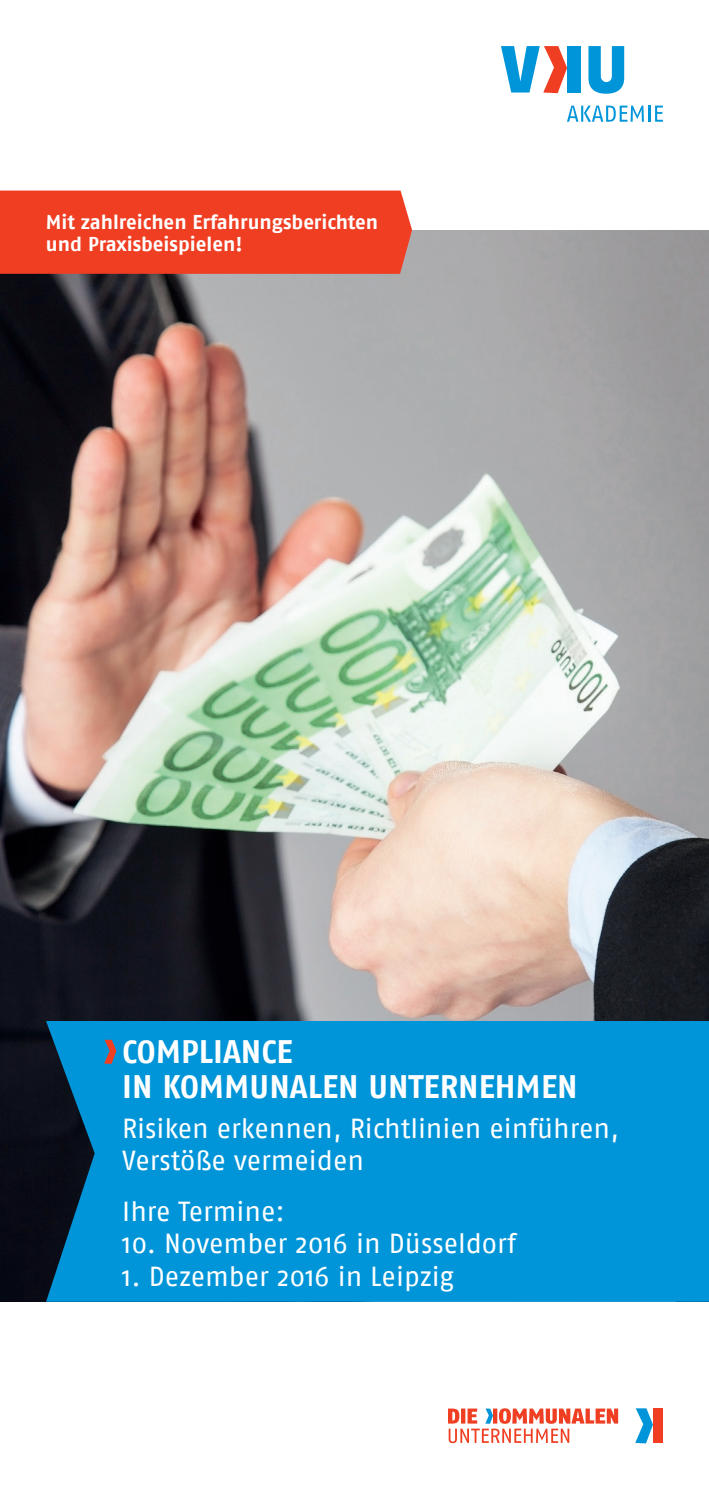
<style>
.page{position:relative;width:709px;height:1489px;background:#fff}
.page>*{position:absolute;margin:0;border:0;box-sizing:border-box;transform-origin:0 0}
.t1{font:700 32.5px/35px "Fago No";color:#fff}
.t2{font:27.5px/32.5px "Fago No";letter-spacing:-.005em;color:#fff}
.t3{font:700 20px/22.5px "Fago No";color:#fff}
</style>
<div class="page">
<img style="left:0;top:230px;width:709px;height:1071px">
<div style="left:0;top:190px;width:412px;height:84px;background:#ef3e22"></div>
<svg style="left:501px;top:46px;width:66px;height:47px"></svg>
<svg style="left:588px;top:46px;width:36px;height:48px"></svg>
<div style="left:567px;top:46px;width:13px;height:46px;background:#0095d9"></div>
<svg style="left:567px;top:106px;width:96px;height:16px"></svg>
<div style="left:46px;top:1020px;width:663px;height:281px;background:#0095d9"></div>
<svg style="left:104px;top:1039px;width:12px;height:24px"></svg>
<div style="left:653px;top:1408px;width:10px;height:34px;background:#ef3e22"></div>
<svg style="left:635px;top:1408px;width:18px;height:35px"></svg>
<svg style="left:448px;top:1408px;width:170px;height:34px"></svg>
<p class="t3" style="left:46px;top:210px;width:334px">Mit zahlreichen Erfahrungsberichten und Praxisbeispielen!</p>
<p class="t1" style="left:122px;top:1033px;width:457px">COMPLIANCE<br>IN KOMMUNALEN UNTERNEHMEN</p>
<p class="t2" style="left:122px;top:1111px;width:498px">Risiken erkennen, Richtlinien einführen,<br>Verstöße vermeiden</p>
<p class="t2" style="left:122px;top:1194px;width:164px">Ihre Termine:</p>
<p class="t2" style="left:122px;top:1226px;width:395px">10. November 2016 in Düsseldorf</p>
<p class="t2" style="left:122px;top:1259px;width:333px">1. Dezember 2016 in Leipzig</p>
</div>
